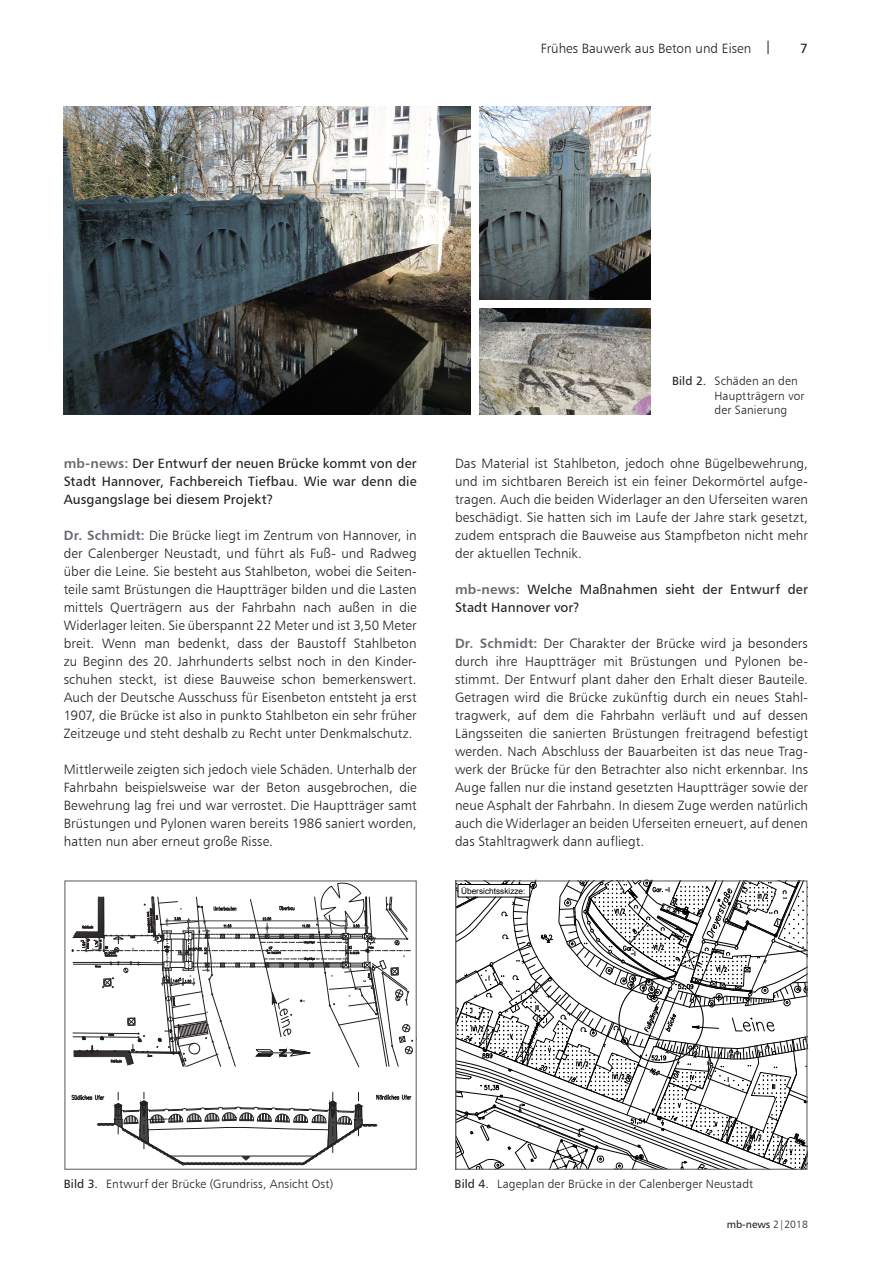
<style>
.page{position:relative;width:893px;height:1263px;background:#fff}
.page>*{position:absolute;margin:0;border:0;box-sizing:border-box;transform-origin:0 0}
.t1{font:13.5px/18px "Humanist 777 BT Light B";letter-spacing:.005em;color:#231f20;text-align:justify}
.t2{font:13.5px/18px "Humanist 777 BT Roman B";letter-spacing:.01em;color:#231f20;text-align:justify}
.t3{font:12px/14.4px "Humanist 777 BT Light B";letter-spacing:.01em;color:#231f20}
.t4{font:10.5px "Humanist 777 BT Roman B";color:#231f20}
.t5{font:8.25px "Arial";color:#000}
.s1{font-family:"Humanist 777 BT Roman B"}
.s2{font-family:"Humanist 777 BT Bold B";color:#666b70}
.s3{font-family:"Humanist 777 BT Light B"}
</style>
<div class="page">
<img style="left:479px;top:308px;width:172px;height:106px">
<img style="left:479px;top:106px;width:172px;height:193px">
<img style="left:63px;top:106px;width:407px;height:308px">
<svg style="left:71px;top:1092px;width:340px;height:73px"></svg>
<svg style="left:72px;top:883px;width:342px;height:184px"></svg>
<div style="left:64px;top:880px;width:353px;height:290px;border:1px solid #666b70"></div>
<svg style="left:457px;top:882px;width:348px;height:286px"></svg>
<div style="left:458px;top:884px;width:72px;height:13px;border:1px solid #000"></div>
<div style="left:455px;top:880px;width:352px;height:290px;border:1px solid #666b70"></div>
<p class="t1" style="left:541px;top:39px;width:232px">Frühes Bauwerk aus Beton und Eisen <span class="s1">|</span></p>
<p class="t2" style="left:800px;top:39px;width:9px">7</p>
<p class="t2" style="left:64px;top:454px;width:354px"><span class="s2">mb-news:</span> Der Entwurf der neuen Brücke kommt von der Stadt Hannover, Fachbereich Tiefbau. Wie war denn die Ausgangslage bei diesem Projekt?</p>
<p class="t1" style="left:64px;top:526px;width:354px"><span class="s2">Dr. Schmidt:</span> Die Brücke liegt im Zentrum von Hannover, in der Calenberger Neustadt, und führt als Fuß- und Radweg über die Leine. Sie besteht aus Stahlbeton, wobei die Seiten&shy;teile samt Brüstungen die Hauptträger bilden und die Lasten mittels Querträgern aus der Fahrbahn nach außen in die Widerlager leiten. Sie überspannt 22 Meter und ist 3,50 Meter breit. Wenn man bedenkt, dass der Baustoff Stahlbeton zu Beginn des 20. Jahrhunderts selbst noch in den Kinder&shy;schuhen steckt, ist diese Bauweise schon bemerkenswert.<br>Auch der Deutsche Ausschuss für Eisenbeton entsteht ja erst 1907, die Brücke ist also in punkto Stahlbeton ein sehr früher Zeitzeuge und steht deshalb zu Recht unter Denkmalschutz.</p>
<p class="t1" style="left:64px;top:760px;width:354px">Mittlerweile zeigten sich jedoch viele Schäden. Unterhalb der Fahrbahn beispielsweise war der Beton ausgebrochen, die Bewehrung lag frei und war verrostet. Die Hauptträger samt Brüstungen und Pylonen waren bereits 1986 saniert worden, hatten nun aber erneut große Risse.</p>
<p class="t3" style="left:714px;top:374px;width:92px;text-indent:-43px"><span class="s1">Bild 2.</span> Schäden an den<br>Hauptträgern vor der Sanierung</p>
<p class="t1" style="left:455px;top:454px;width:354px">Das Material ist Stahlbeton, jedoch ohne Bügelbewehrung, und im sichtbaren Bereich ist ein feiner Dekormörtel aufge&shy;tragen. Auch die beiden Widerlager an den Uferseiten waren beschädigt. Sie hatten sich im Laufe der Jahre stark gesetzt, zudem entsprach die Bauweise aus Stampfbeton nicht mehr der aktuellen Technik.</p>
<p class="t2" style="left:455px;top:580px;width:354px"><span class="s2">mb-news:</span> Welche Maßnahmen sieht der Entwurf der<br>Stadt Hannover vor?</p>
<p class="t1" style="left:455px;top:634px;width:354px"><span class="s2">Dr. Schmidt:</span> Der Charakter der Brücke wird ja besonders durch ihre Hauptträger mit Brüstungen und Pylonen be&shy;stimmt. Der Entwurf plant daher den Erhalt dieser Bauteile.<br>Getragen wird die Brücke zukünftig durch ein neues Stahl&shy;tragwerk, auf dem die Fahrbahn verläuft und auf dessen Längsseiten die sanierten Brüstungen freitragend befestigt werden. Nach Abschluss der Bauarbeiten ist das neue Trag&shy;werk der Brücke für den Betrachter also nicht erkennbar. Ins Auge fallen nur die instand gesetzten Hauptträger sowie der neue Asphalt der Fahrbahn. In diesem Zuge werden natürlich auch die Widerlager an beiden Uferseiten erneuert, auf denen das Stahltragwerk dann aufliegt.</p>
<p class="t5" style="left:461px;top:885px;width:66px">Übersichtsskizze:</p>
<p class="t3" style="left:64px;top:1176px;width:271px"><span class="s1">Bild 3.</span> Entwurf der Brücke (Grundriss, Ansicht Ost)</p>
<p class="t3" style="left:455px;top:1176px;width:300px"><span class="s1">Bild 4.</span> Lageplan der Brücke in der Calenberger Neustadt</p>
<p class="t4" style="left:727px;top:1218px;width:83px">mb-news <span class="s3">2|2018</span></p>
</div>
